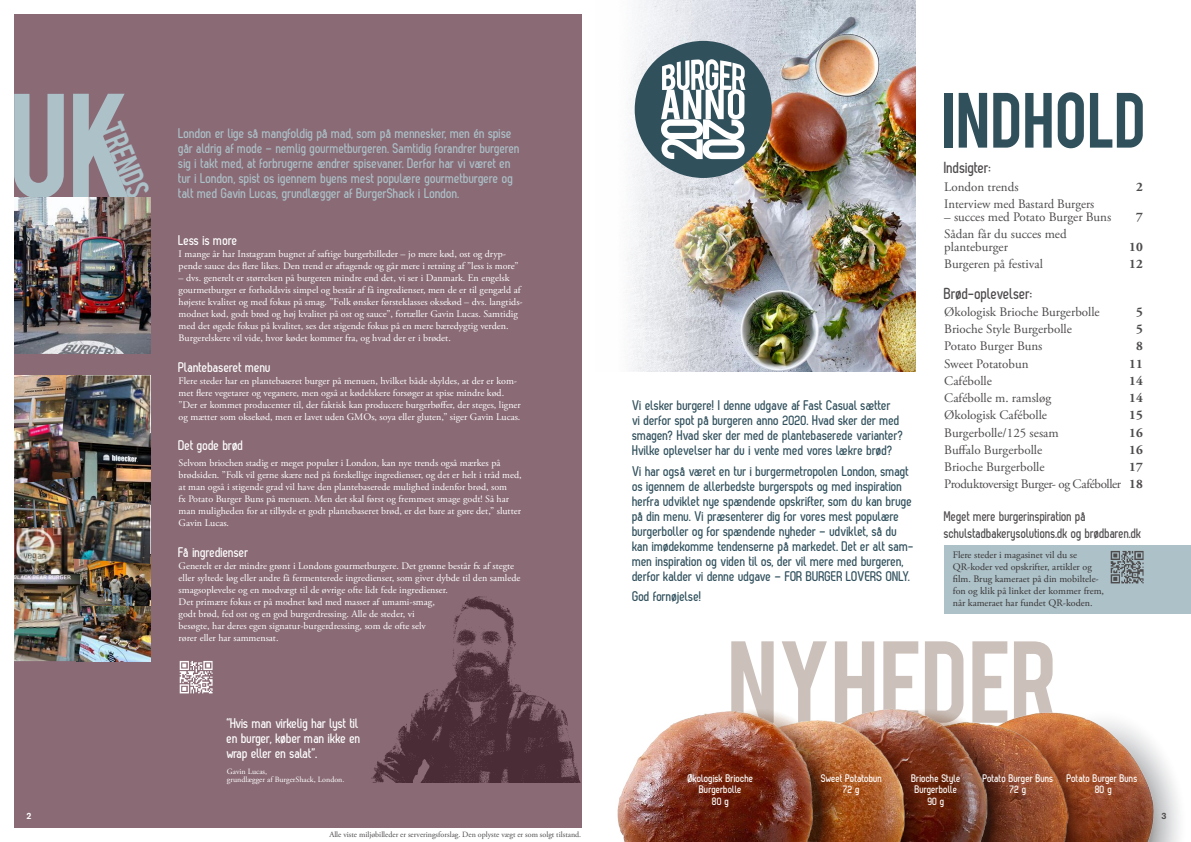
<style>
.page{position:relative;width:1191px;height:842px;background:#fff}
.page>*{position:absolute;margin:0;border:0;box-sizing:border-box;transform-origin:0 0}
.t1{font:116.6px "Bebas";color:#acc1c8}
.t2{font:91.4px "Bebas";letter-spacing:-.005em;color:#cbc0ba}
.t3{font:61.4px "Bebas";letter-spacing:.005em;color:#30505c}
.t4{font:26px "Bebas";color:#acc1c8}
.t5{font:700 16px "Zag";letter-spacing:-.015em;color:#4e4b4c}
.t6{font:700 14px/15px "Zag";letter-spacing:-.02em;color:#30505c}
.t7{font:700 14px/15px "Zag";letter-spacing:-.02em;color:#acc1c8}
.t8{font:700 14px/15px "Zag";letter-spacing:-.02em;color:#fff}
.t9{font:700 14px/17px "Zag";letter-spacing:-.015em;color:#4e4b4c;scale:.95 1}
.t10{font:13px/13px "Adobe Garamond Pro";color:#4e4b4c}
.t11{font:13px/17.3px "Adobe Garamond Pro";letter-spacing:-.035em;color:#4e4b4c;text-align:right}
.t12{font:700 13px "Adobe Garamond Pro";color:#4e4b4c}
.t13{font:700 11px/11.5px "Zag";letter-spacing:-.015em;color:#fff;text-align:center}
.t14{font:10px/12px "Adobe Garamond Pro";color:#fff}
.t15{font:10px/12px "Adobe Garamond Pro";color:#393535}
.t16{font:700 9px "Akzidenz Grotesk";color:#fff}
.t17{font:700 9px "Akzidenz Grotesk";color:#4e4b4c}
.t18{font:8px "Adobe Garamond Pro";color:#4e4b4c}
.t19{font:8px/8px "Adobe Garamond Pro";color:#fff}
.s1{font-weight:700}
</style>
<div class="page">
<div style="left:14px;top:14px;width:567px;height:814px;background:#896a75"></div>
<img style="left:627px;top:0;width:289px;height:371px">
<img style="left:819px;top:709px;width:360px;height:133px">
<img style="left:617px;top:711px;width:202px;height:131px">
<img style="left:371px;top:596px;width:211px;height:186px">
<img style="left:78px;top:447px;width:72px;height:52px">
<img style="left:14px;top:375px;width:48px;height:46px">
<img style="left:14px;top:484px;width:64px;height:43px">
<img style="left:14px;top:421px;width:68px;height:63px">
<img style="left:62px;top:375px;width:88px;height:72px">
<img style="left:14px;top:527px;width:60px;height:48px">
<img style="left:74px;top:564px;width:76px;height:42px">
<img style="left:73px;top:499px;width:77px;height:65px">
<img style="left:79px;top:606px;width:71px;height:55px">
<img style="left:14px;top:575px;width:65px;height:32px">
<img style="left:14px;top:607px;width:70px;height:54px">
<div style="left:944px;top:545px;width:247px;height:68px;background:#acc1c8"></div>
<div style="left:634px;top:41px;width:138px;height:137px;background:#30505c;border-radius:50%"></div>
<svg style="left:661px;top:59px;width:84px;height:100px"></svg>
<img style="left:1110px;top:551px;width:34px;height:33px">
<img style="left:179px;top:660px;width:34px;height:34px">
<img style="left:14px;top:198px;width:136px;height:155px">
<h1 class="t1" style="left:9px;top:61px;width:126px">UK</h1>
<h3 class="t4" style="left:127px;top:116px;width:80px;rotate:67deg">TRENDS</h3>
<p class="t7" style="left:179px;top:125px;width:343px">London er lige så mangfoldig på mad, som på mennesker, men én spise går aldrig af mode – nemlig gourmetburgeren. Samtidig forandrer burgeren sig i takt med, at forbrugerne ændrer spisevaner. Derfor har vi været en tur i London, spist os igennem byens mest populære gourmetburgere og talt med Gavin Lucas, grundlægger af BurgerShack i London.</p>
<h3 class="t8" style="left:179px;top:232px;width:61px">Less is more</h3>
<p class="t14" style="left:179px;top:248px;width:341px">I mange år har Instagram bugnet af saftige burgerbilleder – jo mere kød, ost og dryp&shy;pende sauce des flere likes. Den trend er aftagende og går mere i retning af ”less is more”</p>
<p class="t14" style="left:179px;top:272px;width:346px">– dvs. generelt er størrelsen på burgeren mindre end det, vi ser i Danmark. En engelsk gourmetburger er forholdsvis simpel og består af få ingredienser, men de er til gengæld af højeste kvalitet og med fokus på smag. ”Folk ønsker førsteklasses oksekød – dvs. langtids&shy;modnet kød, godt brød og høj kvalitet på ost og sauce”, fortæller Gavin Lucas. Samtidig med det øgede fokus på kvalitet, ses det stigende fokus på en mere bæredygtig verden.<br>Burgerelskere vil vide, hvor kødet kommer fra, og hvad der er i brødet.</p>
<h3 class="t8" style="left:179px;top:359px;width:94px">Plantebaseret menu</h3>
<p class="t14" style="left:179px;top:375px;width:343px">Flere steder har en plantebaseret burger på menuen, hvilket både skyldes, at der er kom&shy;met flere vegetarer og veganere, men også at kødelskere forsøger at spise mindre kød. ”Der er kommet producenter til, der faktisk kan producere burgerbøffer, der steges, ligner og mætter som oksekød, men er lavet uden GMOs, soya eller gluten,” siger Gavin Lucas.</p>
<h3 class="t8" style="left:179px;top:438px;width:67px">Det gode brød</h3>
<p class="t14" style="left:179px;top:457px;width:344px">Selvom briochen stadig er meget populær i London, kan nye trends også mærkes på brødsiden. ”Folk vil gerne skære ned på forskellige ingredienser, og det er helt i tråd med, at man også i stigende grad vil have den plantebaserede mulighed indenfor brød, som<br>fx Potato Burger Buns på menuen. Men det skal først og fremmest smage godt! Så har man muligheden for at tilbyde et godt plantebaseret brød, er det bare at gøre det,” slutter Gavin Lucas.</p>
<h3 class="t8" style="left:179px;top:545px;width:72px">Få ingredienser</h3>
<p class="t14" style="left:179px;top:560px;width:343px">Generelt er der mindre grønt i Londons gourmetburgere. Det grønne består fx af stegte eller syltede løg eller andre få fermenterede ingredienser, som giver dybde til den samlede smagsoplevelse og en modvægt til de øvrige ofte lidt fede ingredienser.<br>Det primære fokus er på modnet kød med masser af umami-smag,<br>godt brød, fed ost og en god burgerdressing. Alle de steder, vi<br>besøgte, har deres egen signatur-burgerdressing, som de ofte selv<br>rører eller har sammensat.</p>
<h3 class="t8" style="left:227px;top:716px;width:136px">“Hvis man virkelig har lyst til en burger, køber man ikke en wrap eller en salat”.</h3>
<p class="t19" style="left:227px;top:768px;width:119px">Gavin Lucas,<br>grundlægger af BurgerShack, London.</p>
<h3 class="t6" style="left:632px;top:398px;width:273px">Vi elsker burgere! I denne udgave af Fast Casual sætter<br>vi derfor spot på burgeren anno 2020. Hvad sker der med smagen? Hvad sker der med de plantebaserede varianter?<br>Hvilke oplevelser har du i vente med vores lækre brød?</h3>
<p class="t6" style="left:632px;top:463px;width:283px">Vi har også været en tur i burgermetropolen London, smagt os igennem de allerbedste burgerspots og med inspiration herfra udviklet nye spændende opskrifter, som du kan bruge på din menu. Vi præsenterer dig for vores mest populære burgerboller og for spændende nyheder – udviklet, så du kan imødekomme tendenserne på markedet. Det er alt sam&shy;men inspiration og viden til os, der vil mere med burgeren, derfor kalder vi denne udgave – FOR BURGER LOVERS ONLY.</p>
<h3 class="t6" style="left:632px;top:589px;width:71px">God fornøjelse!</h3>
<h3 class="t3" style="left:941px;top:76px;width:206px">INDHOLD</h3>
<h3 class="t5" style="left:944px;top:159px;width:49px">Indsigter:</h3>
<h3 class="t10" style="left:944px;top:180px;width:76px">London trends</h3>
<h3 class="t12" style="left:1136px;top:179px;width:8px">2</h3>
<h3 class="t10" style="left:944px;top:198px;width:151px">Interview med Bastard Burgers</h3>
<h3 class="t10" style="left:944px;top:211px;width:168px">– succes med Potato Burger Buns</h3>
<h3 class="t12" style="left:1136px;top:209px;width:8px">7</h3>
<h3 class="t10" style="left:944px;top:228px;width:124px">Sådan får du succes med planteburger</h3>
<h3 class="t12" style="left:1129px;top:239px;width:15px">10</h3>
<h3 class="t10" style="left:944px;top:258px;width:100px">Burgeren på festival</h3>
<h3 class="t12" style="left:1129px;top:257px;width:15px">12</h3>
<h3 class="t5" style="left:944px;top:284px;width:90px">Brød-oplevelser:</h3>
<h3 class="t10" style="left:944px;top:306px;width:157px">Økologisk Brioche Burgerbolle</h3>
<h3 class="t12" style="left:1136px;top:304px;width:8px">5</h3>
<h3 class="t10" style="left:944px;top:323px;width:129px">Brioche Style Burgerbolle</h3>
<h3 class="t12" style="left:1136px;top:321px;width:8px">5</h3>
<h3 class="t10" style="left:944px;top:340px;width:100px">Potato Burger Buns</h3>
<h3 class="t12" style="left:1136px;top:339px;width:8px">8</h3>
<h3 class="t10" style="left:944px;top:357px;width:86px">Sweet Potatobun</h3>
<h3 class="t12" style="left:1129px;top:356px;width:15px">11</h3>
<h3 class="t10" style="left:944px;top:375px;width:49px">Cafébolle</h3>
<h3 class="t12" style="left:1129px;top:373px;width:15px">14</h3>
<h3 class="t10" style="left:944px;top:392px;width:108px">Cafébolle m. ramsløg</h3>
<h3 class="t12" style="left:1129px;top:390px;width:15px">14</h3>
<h3 class="t10" style="left:944px;top:409px;width:104px">Økologisk Cafébolle</h3>
<h3 class="t12" style="left:1129px;top:408px;width:15px">15</h3>
<h3 class="t10" style="left:944px;top:426px;width:116px">Burgerbolle/125 sesam</h3>
<h3 class="t12" style="left:1129px;top:425px;width:15px">16</h3>
<h3 class="t10" style="left:944px;top:444px;width:99px">Buffalo Burgerbolle</h3>
<h3 class="t12" style="left:1129px;top:442px;width:15px">16</h3>
<h3 class="t10" style="left:944px;top:461px;width:102px">Brioche Burgerbolle</h3>
<h3 class="t11" style="left:944px;top:459px;width:200px"><span class="s1">17<br></span>Produktoversigt Burger- og Caféboller <span class="s1">18</span></h3>
<h3 class="t9" style="left:944px;top:507px;width:210px">Meget mere burgerinspiration på schulstadbakerysolutions.dk og brødbaren.dk</h3>
<p class="t15" style="left:952px;top:549px;width:153px">Flere steder i magasinet vil du se QR-koder ved opskrifter, artikler og film. Brug kameraet på din mobiltele&shy;fon og klik på linket der kommer frem, når kameraet har fundet QR-koden.</p>
<h2 class="t2" style="left:727px;top:615px;width:334px">NYHEDER</h2>
<p class="t13" style="left:688px;top:772px;width:67px">Økologisk Brioche<br>Burgerbolle<br>80 g</p>
<p class="t13" style="left:821px;top:772px;width:63px">Sweet Potatobun<br>72 g</p>
<p class="t13" style="left:911px;top:772px;width:51px">Brioche Style<br>Burgerbolle<br>90 g</p>
<p class="t13" style="left:982px;top:772px;width:72px">Potato Burger Buns<br>72 g</p>
<p class="t13" style="left:1066px;top:772px;width:72px">Potato Burger Buns<br>80 g</p>
<p class="t16" style="left:26px;top:810px;width:7px">2</p>
<p class="t17" style="left:1161px;top:810px;width:7px">3</p>
<p class="t18" style="left:329px;top:830px;width:253px">Alle viste miljøbilleder er serveringsforslag. Den oplyste vægt er som solgt tilstand.</p>
</div>
